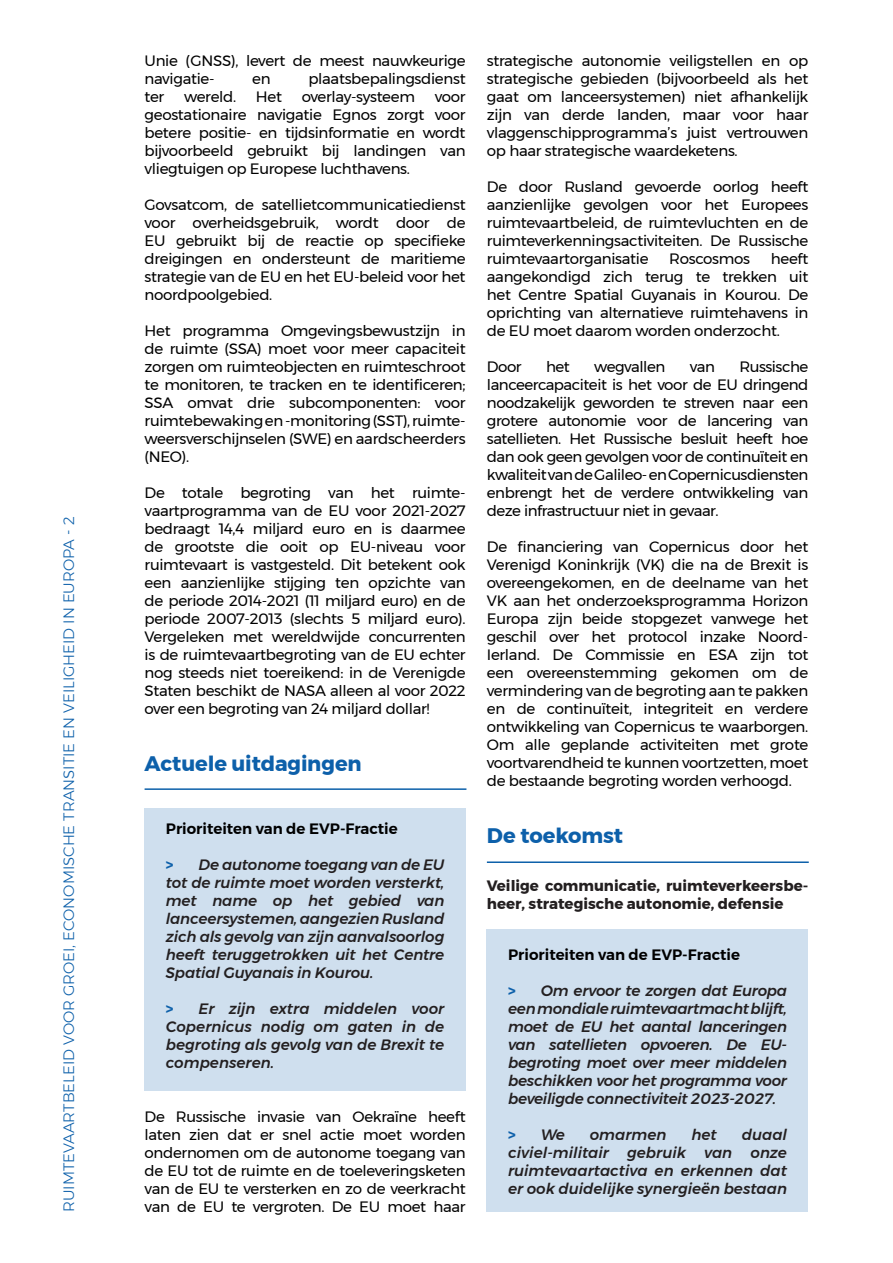
<style>
.page{position:relative;width:893px;height:1263px;background:#fff}
.page>*{position:absolute;margin:0;border:0;box-sizing:border-box;transform-origin:0 0}
.t1{font:700 21px "Montserrat";letter-spacing:-.005em;color:#0d60aa}
.t2{font:15px/18px "Montserrat";letter-spacing:-.02em;color:#000;text-align:justify}
.t3{font:italic 500 15px/18px "Montserrat";letter-spacing:-.01em;color:#231f20;text-align:justify}
.t4{font:700 15px/18px "Montserrat";color:#231f20}
.t5{font:300 15px "Montserrat";color:#0d60aa}
.t6{font:600 15px "Montserrat";color:#000}
.s1{font-weight:700;font-style:normal;color:#0d60aa}
</style>
<div class="page">
<div style="left:487px;top:930px;width:321px;height:282px;background:#cfdfee"></div>
<div style="left:145px;top:808px;width:321px;height:282px;background:#cfdfee"></div>
<hr style="left:145px;top:788px;width:321px;height:2px;background:#0d60aa">
<hr style="left:487px;top:861px;width:322px;height:2px;background:#0d60aa">
<p class="t5" style="left:57px;top:1212px;width:697px;rotate:-90deg">RUIMTEVAARTBELEID VOOR GROEI, ECONOMISCHE TRANSITIE EN VEILIGHEID IN EUROPA - 2</p>
<p class="t2" style="left:145px;top:51px;width:323px">Unie (GNSS), levert de meest nauwkeurige navigatie-</p>
<p class="t2" style="left:252px;top:69px;width:20px">en</p>
<p class="t2" style="left:308px;top:69px;width:159px">plaatsbepalingsdienst</p>
<p class="t2" style="left:145px;top:87px;width:21px">ter</p>
<p class="t2" style="left:184px;top:87px;width:54px">wereld.</p>
<p class="t2" style="left:256px;top:87px;width:28px">Het</p>
<p class="t2" style="left:302px;top:87px;width:115px">overlay-systeem</p>
<p class="t2" style="left:145px;top:87px;width:323px;text-indent:290px">voor geostationaire navigatie Egnos zorgt voor betere positie- en tijdsinformatie en wordt bijvoorbeeld gebruikt bij landingen van vliegtuigen op Europese luchthavens.</p>
<p class="t2" style="left:145px;top:195px;width:323px">Govsatcom, de satellietcommunicatiedienst voor overheidsgebruik, wordt door de EU gebruikt bij de reactie op specifieke dreigingen en ondersteunt de maritieme strategie van de EU en het EU-beleid voor het noordpoolgebied.</p>
<p class="t2" style="left:145px;top:321px;width:323px">Het programma Omgevingsbewustzijn in de ruimte (SSA) moet voor meer capaciteit zorgen om ruimteobjecten en ruimteschroot te monitoren, te tracken en te identificeren; SSA omvat drie subcomponenten: voor ruimtebewaking en -monitoring (SST), ruimte&shy;weersverschijnselen (SWE) en aardscheerders (NEO).</p>
<p class="t2" style="left:145px;top:483px;width:323px">De totale begroting van het ruimte&shy;vaartprogramma van de EU voor 2021-2027 bedraagt 14,4 miljard euro en is daarmee de grootste die ooit op EU-niveau voor ruimtevaart is vastgesteld. Dit betekent ook een aanzienlijke stijging ten opzichte van de periode 2014-2021 (11 miljard euro) en de periode 2007-2013 (slechts 5 miljard euro).<br>Vergeleken met wereldwijde concurrenten is de ruimtevaartbegroting van de EU echter nog steeds niet toereikend: in de Verenigde Staten beschikt de NASA alleen al voor 2022 over een begroting van 24 miljard dollar!</p>
<h1 class="t1" style="left:145px;top:747px;width:219px">Actuele uitdagingen</h1>
<p class="t6" style="left:166px;top:816px;width:233px">Prioriteiten van de EVP-Fractie</p>
<p class="t3" style="left:166px;top:855px;width:280px"><span class="s1">&gt;</span> De autonome toegang van de EU tot de ruimte moet worden versterkt, met name op het gebied van lanceersystemen, aangezien Rusland zich als gevolg van zijn aanvalsoorlog heeft teruggetrokken uit het Centre Spatial Guyanais in Kourou.</p>
<p class="t3" style="left:166px;top:999px;width:280px"><span class="s1">&gt;</span> Er zijn extra middelen voor Copernicus nodig om gaten in de begroting als gevolg van de Brexit te compenseren.</p>
<p class="t2" style="left:145px;top:1107px;width:323px">De Russische invasie van Oekraïne heeft laten zien dat er snel actie moet worden ondernomen om de autonome toegang van de EU tot de ruimte en de toeleveringsketen van de EU te versterken en zo de veerkracht van de EU te vergroten. De EU moet haar</p>
<p class="t2" style="left:487px;top:51px;width:323px">strategische autonomie veiligstellen en op strategische gebieden (bijvoorbeeld als het gaat om lanceersystemen) niet afhankelijk zijn van derde landen, maar voor haar vlaggenschipprogramma’s juist vertrouwen op haar strategische waardeketens.</p>
<p class="t2" style="left:487px;top:177px;width:323px">De door Rusland gevoerde oorlog heeft aanzienlijke gevolgen voor het Europees ruimtevaartbeleid, de ruimtevluchten en de ruimteverkenningsactiviteiten. De Russische ruimtevaartorganisatie</p>
<p class="t2" style="left:487px;top:249px;width:323px;text-indent:284px">heeft aangekondigd zich terug te trekken uit het Centre Spatial Guyanais in Kourou. De oprichting van alternatieve ruimtehavens in de EU moet daarom worden onderzocht.</p>
<p class="t2" style="left:487px;top:357px;width:36px">Door</p>
<p class="t2" style="left:546px;top:357px;width:25px">het</p>
<p class="t2" style="left:594px;top:357px;width:73px">wegvallen</p>
<p class="t2" style="left:690px;top:357px;width:27px">van</p>
<p class="t2" style="left:669px;top:249px;width:82px">Roscosmos</p>
<p class="t2" style="left:487px;top:357px;width:323px;text-indent:252px">Russische lanceercapaciteit is het voor de EU dringend noodzakelijk geworden te streven naar een grotere autonomie voor de lancering van satellieten. Het Russische besluit heeft hoe dan ook geen gevolgen voor de continuïteit en kwaliteit van de Galileo- en Copernicusdiensten enbrengt het de verdere ontwikkeling van deze infrastructuur niet in gevaar.</p>
<p class="t2" style="left:487px;top:537px;width:323px">De financiering van Copernicus door het Verenigd Koninkrijk (VK) die na de Brexit is overeengekomen, en de deelname van het VK aan het onderzoeksprogramma Horizon Europa zijn beide stopgezet vanwege het geschil over het protocol inzake Noord-Ierland. De Commissie en ESA zijn tot een overeenstemming gekomen om de vermindering van de begroting aan te pakken en de continuïteit, integriteit en verdere ontwikkeling van Copernicus te waarborgen.<br>Om alle geplande activiteiten met grote voortvarendheid te kunnen voortzetten, moet de bestaande begroting worden verhoogd.</p>
<h1 class="t1" style="left:487px;top:819px;width:138px">De toekomst</h1>
<p class="t4" style="left:487px;top:876px;width:323px">Veilige communicatie, ruimteverkeersbe&shy;heer, strategische autonomie, defensie</p>
<p class="t6" style="left:508px;top:942px;width:233px">Prioriteiten van de EVP-Fractie</p>
<p class="t3" style="left:508px;top:981px;width:280px"><span class="s1">&gt;</span> Om ervoor te zorgen dat Europa een mondiale ruimtevaartmacht blijft, moet de EU het aantal lanceringen van satellieten opvoeren. De EU&shy;begroting moet over meer middelen beschikken voor het programma voor beveiligde connectiviteit 2023-2027.</p>
<p class="t3" style="left:508px;top:1125px;width:58px"><span class="s1">&gt;</span> We</p>
<p class="t3" style="left:590px;top:1125px;width:78px">omarmen</p>
<p class="t3" style="left:691px;top:1125px;width:27px">het</p>
<p class="t3" style="left:508px;top:1125px;width:280px;text-indent:234px">duaal civiel-militair gebruik van onze ruimtevaartactiva en erkennen dat er ook duidelijke synergieën bestaan</p>
</div>
